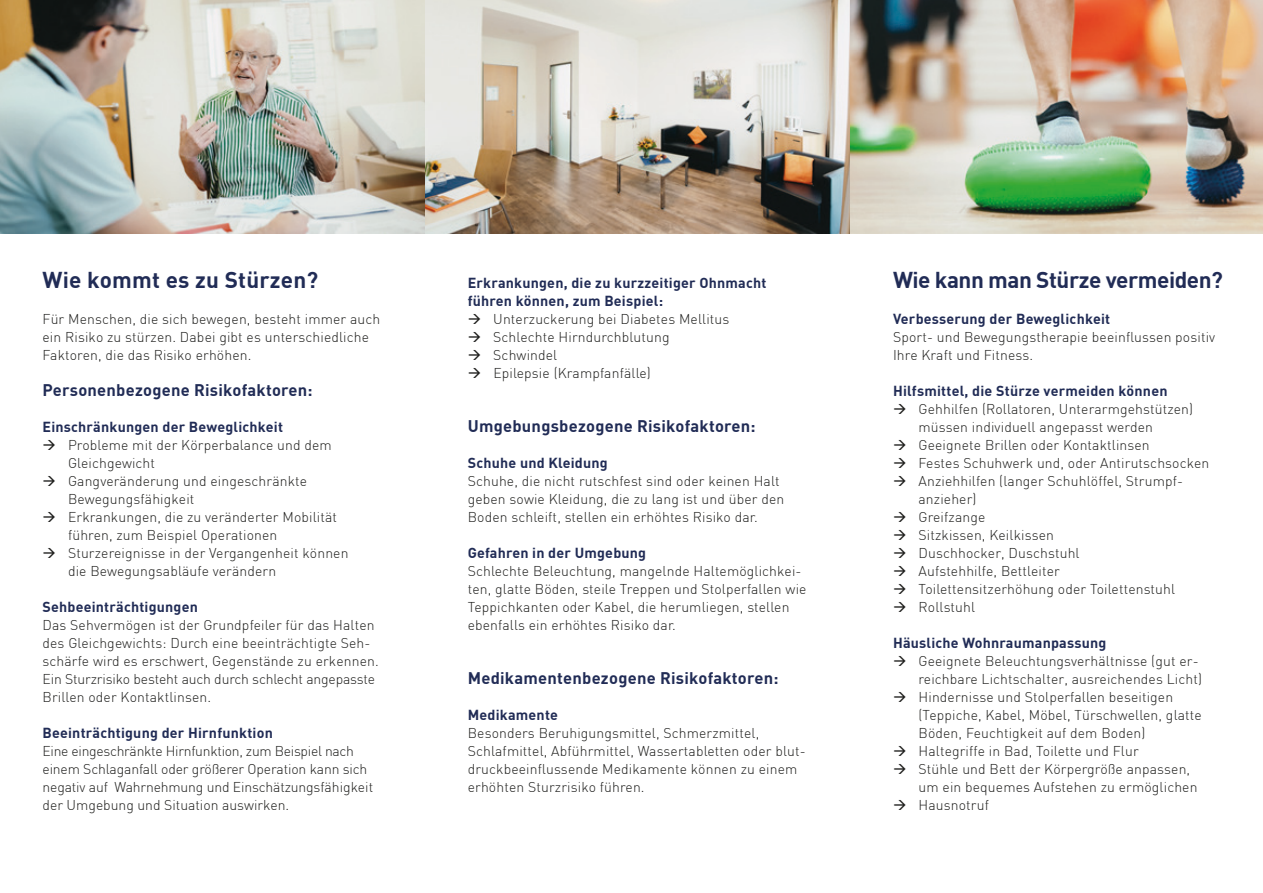
<style>
.page{position:relative;width:1263px;height:893px;background:#fff}
.page>*{position:absolute;margin:0;border:0;box-sizing:border-box;transform-origin:0 0}
.t1{font:700 22.5px "DIN";letter-spacing:-.02em;color:#212c56}
.t2{font:700 22.5px "DIN";letter-spacing:.01em;color:#212c56}
.t3{font:700 16.5px "DIN";letter-spacing:.015em;color:#212c56}
.t4{font:700 14.25px/18px "DIN";letter-spacing:.015em;color:#212c56}
.t5{font:300 13.95px/18px "DIN";letter-spacing:.01em;color:#1d1d1b}
.t6{font:300 13.95px/18px "DIN";letter-spacing:-.01em;color:#1d1d1b}
</style>
<div class="page">
<img style="left:0;top:0;width:1263px;height:234px">
<h1 class="t2" style="left:43px;top:265px;width:277px">Wie kommt es zu Stürzen?</h1>
<p class="t5" style="left:43px;top:310px;width:339px">Für Menschen, die sich bewegen, besteht immer auch ein Risiko zu stürzen. Dabei gibt es unterschiedliche<br>Faktoren, die das Risiko erhöhen.</p>
<p class="t3" style="left:43px;top:379px;width:272px">Personenbezogene Risikofaktoren:</p>
<p class="t4" style="left:43px;top:417px;width:242px">Einschränkungen der Beweglichkeit</p>
<p class="t5" style="left:68px;top:436px;width:282px">Probleme mit der Körperbalance und dem Gleichgewicht<br>Gangveränderung und eingeschränkte Bewegungsfähigkeit<br>Erkrankungen, die zu veränderter Mobilität führen, zum Beispiel Operationen Sturzereignisse in der Vergangenheit können die Bewegungsabläufe verändern</p>
<p class="t4" style="left:43px;top:597px;width:157px">Sehbeeinträchtigungen</p>
<p class="t5" style="left:43px;top:616px;width:338px">Das Sehvermögen ist der Grundpfeiler für das Halten des Gleichgewichts: Durch eine beeinträchtigte Seh&shy;schärfe wird es erschwert, Gegenstände zu erkennen.<br>Ein Sturzrisiko besteht auch durch schlecht angepasste Brillen oder Kontaktlinsen.</p>
<p class="t4" style="left:43px;top:723px;width:232px">Beeinträchtigung der Hirnfunktion</p>
<p class="t6" style="left:43px;top:742px;width:332px">Eine eingeschränkte Hirnfunktion, zum Beispiel nach einem Schlaganfall oder größerer Operation kann sich negativ auf Wahrnehmung und Einschätzungsfähigkeit der Umgebung und Situation auswirken.</p>
<p class="t4" style="left:468px;top:273px;width:300px">Erkrankungen, die zu kurzzeitiger Ohnmacht führen können, zum Beispiel:</p>
<p class="t5" style="left:493px;top:310px;width:238px">Unterzuckerung bei Diabetes Mellitus<br>Schlechte Hirndurchblutung<br>Schwindel<br>Epilepsie (Krampfanfälle)</p>
<p class="t3" style="left:468px;top:415px;width:289px">Umgebungsbezogene Risikofaktoren:</p>
<p class="t4" style="left:468px;top:453px;width:141px">Schuhe und Kleidung</p>
<p class="t5" style="left:468px;top:472px;width:318px">Schuhe, die nicht rutschfest sind oder keinen Halt geben sowie Kleidung, die zu lang ist und über den<br>Boden schleift, stellen ein erhöhtes Risiko dar.</p>
<p class="t4" style="left:468px;top:543px;width:180px">Gefahren in der Umgebung</p>
<p class="t5" style="left:468px;top:562px;width:340px">Schlechte Beleuchtung, mangelnde Haltemöglichkei&shy;ten, glatte Böden, steile Treppen und Stolperfallen wie Teppichkanten oder Kabel, die herumliegen, stellen ebenfalls ein erhöhtes Risiko dar.</p>
<p class="t3" style="left:468px;top:667px;width:312px">Medikamentenbezogene Risikofaktoren:</p>
<p class="t4" style="left:468px;top:705px;width:92px">Medikamente</p>
<p class="t5" style="left:468px;top:724px;width:339px">Besonders Beruhigungsmittel, Schmerzmittel, Schlafmittel, Abführmittel, Wassertabletten oder blut&shy;druckbeeinflussende Medikamente können zu einem erhöhten Sturzrisiko führen.</p>
<h1 class="t1" style="left:893px;top:265px;width:332px">Wie kann man Stürze vermeiden?</h1>
<p class="t4" style="left:893px;top:309px;width:219px">Verbesserung der Beweglichkeit</p>
<p class="t5" style="left:893px;top:328px;width:324px">Sport- und Bewegungstherapie beeinflussen positiv<br>Ihre Kraft und Fitness.</p>
<p class="t4" style="left:893px;top:381px;width:276px">Hilfsmittel, die Stürze vermeiden können</p>
<p class="t5" style="left:918px;top:400px;width:292px">Gehhilfen (Rollatoren, Unterarmgehstützen) müssen individuell angepasst werden<br>Geeignete Brillen oder Kontaktlinsen<br>Festes Schuhwerk und, oder Antirutschsocken<br>Anziehhilfen (langer Schuhlöffel, Strumpf&shy;anzieher)<br>Greifzange<br>Sitzkissen, Keilkissen<br>Duschhocker, Duschstuhl<br>Aufstehhilfe, Bettleiter<br>Toilettensitzerhöhung oder Toilettenstuhl<br>Rollstuhl</p>
<p class="t4" style="left:893px;top:633px;width:215px">Häusliche Wohnraumanpassung</p>
<p class="t5" style="left:918px;top:652px;width:285px">Geeignete Beleuchtungsverhältnisse (gut er&shy;reichbare Lichtschalter, ausreichendes Licht)<br>Hindernisse und Stolperfallen beseitigen (Teppiche, Kabel, Möbel, Türschwellen, glatte Böden, Feuchtigkeit auf dem Boden)<br>Haltegriffe in Bad, Toilette und Flur<br>Stühle und Bett der Körpergröße anpassen, um ein bequemes Aufstehen zu ermöglichen Hausnotruf</p>
</div>
